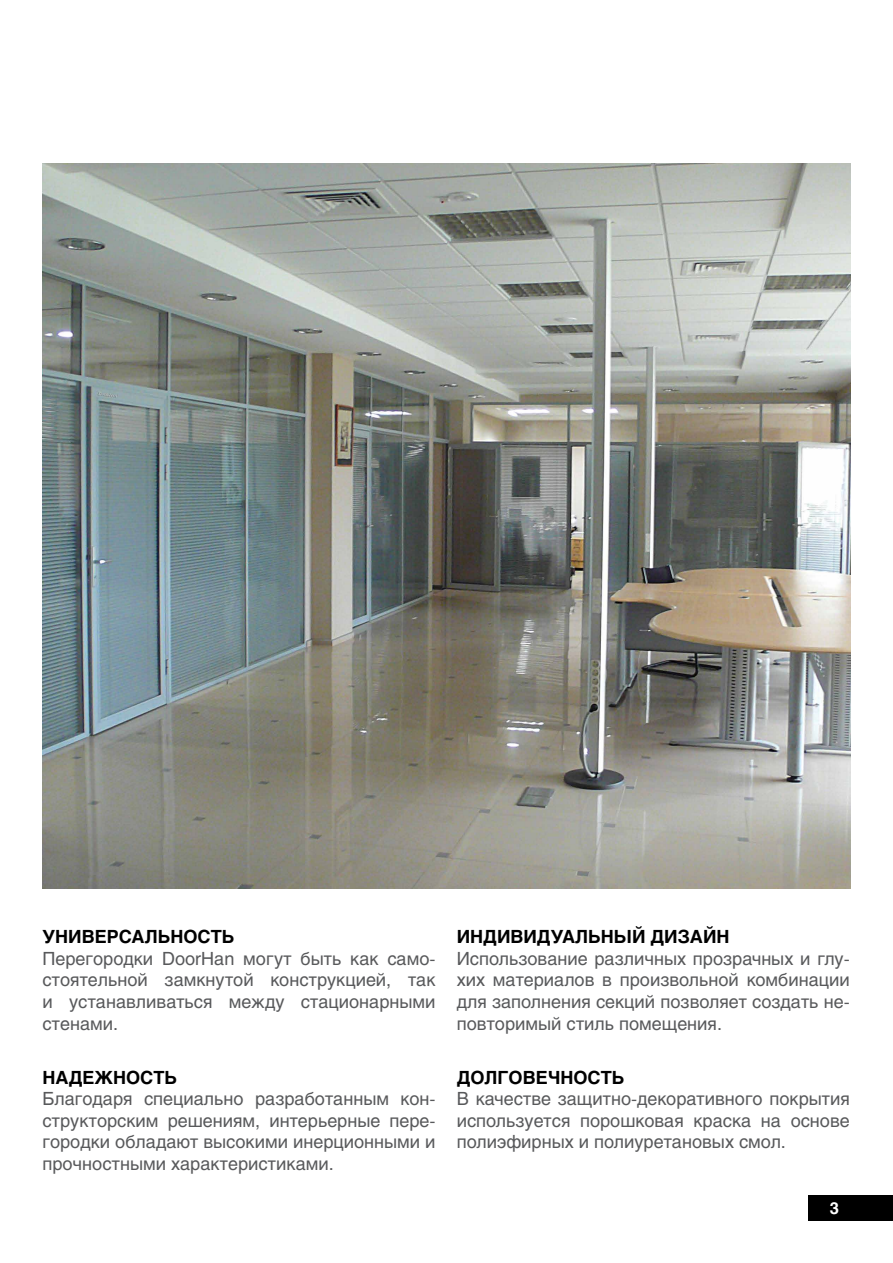
<style>
.page{position:relative;width:893px;height:1263px;background:#fff}
.page>*{position:absolute;margin:0;border:0;box-sizing:border-box;transform-origin:0 0}
.t1{font:18px/21.6px "Helios";color:#58595b;text-align:justify}
.t2{font:700 18px "Helios";color:#000}
.t3{font:700 16.5px "Helios";color:#fff}
</style>
<div class="page">
<div style="left:808px;top:1195px;width:85px;height:26px;background:#000"></div>
<img style="left:43px;top:164px;width:807px;height:725px">
<p class="t2" style="left:43px;top:926px;width:193px">универсальность</p>
<p class="t1" style="left:43px;top:947px;width:395px">Перегородки DoorHan могут быть как само&shy;стоятельной замкнутой конструкцией, так и устанавливаться между стационарными стенами.</p>
<p class="t2" style="left:43px;top:1067px;width:136px">Надежность</p>
<p class="t1" style="left:43px;top:1088px;width:395px">Благодаря специально разработанным кон&shy;структорским решениям, интерьерные пере&shy;городки обладают высокими инерционными и прочностными характеристиками.</p>
<p class="t2" style="left:457px;top:926px;width:274px">индивидуальный дизайн</p>
<p class="t1" style="left:457px;top:947px;width:395px">Использование различных прозрачных и глу&shy;хих материалов в произвольной комбинации для заполнения секций позволяет создать не&shy;повторимый стиль помещения.</p>
<p class="t2" style="left:457px;top:1067px;width:169px">долговечность</p>
<p class="t1" style="left:457px;top:1088px;width:395px">В качестве защитно-декоративного покрытия используется порошковая краска на основе полиэфирных и полиуретановых смол.</p>
<p class="t3" style="left:830px;top:1199px;width:11px">3</p>
</div>
